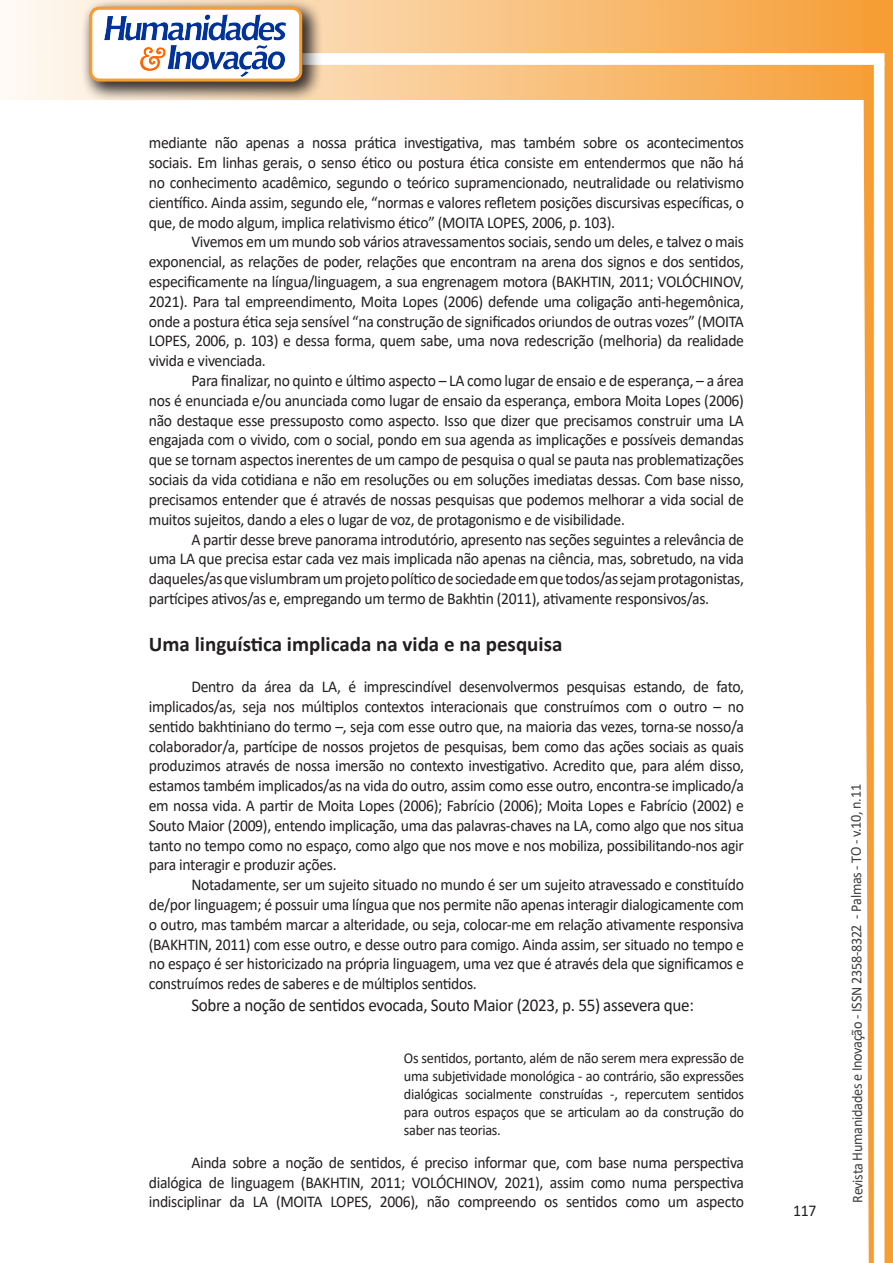
<style>
.page{position:relative;width:893px;height:1263px;background:#fff}
.page>*{position:absolute;margin:0;border:0;box-sizing:border-box;transform-origin:0 0}
.Titulo_2{font:700 21px "Calibri";color:#231f20}
.texto{font:18px "Calibri";letter-spacing:-.02em;color:#231f20;scale:.95 1}
.texto-2{font:16.5px/19.8px "Calibri";letter-spacing:-.02em;color:#231f20;text-align:justify;scale:.95 1}
.citacao{font:15px/18px "Calibri";letter-spacing:-.02em;color:#231f20;text-align:justify;scale:.95 1}
.t1{font:15px "Calibri";letter-spacing:-.025em;color:#3e3e3f;scale:.95 1}
</style>
<div class="page">
<svg style="left:5px;top:0;width:858px;height:100px;background:#f9c484"></svg>
<div style="left:302px;top:53px;width:582px;height:12px;background:#fff;border:2px solid #fff"></div>
<svg style="left:863px;top:0;width:30px;height:1263px"></svg>
<div style="left:81px;top:0;width:241px;height:102px;background:#231f20;opacity:.75"></div>
<div style="left:91px;top:8px;width:210px;height:72px;background:#fff;border-radius:9px"></div>
<img style="left:104px;top:14px;width:181px;height:62px">
<div style="left:89px;top:7px;width:213px;height:75px;border:3px solid #f69e34;border-radius:9px"></div>
<p class="texto-2" style="left:149px;top:133px;width:628px">mediante não apenas a nossa prática investigativa, mas também sobre os acontecimentos sociais. Em linhas gerais, o senso ético ou postura ética consiste em entendermos que não há no conhecimento acadêmico, segundo o teórico supramencionado, neutralidade ou relativismo científico. Ainda assim, segundo ele, “normas e valores refletem posições discursivas específicas, o que, de modo algum, implica relativismo ético” (MOITA LOPES, 2006, p. 103).</p>
<p class="texto-2" style="left:149px;top:232px;width:628px;text-indent:43px">Vivemos em um mundo sob vários atravessamentos sociais, sendo um deles, e talvez o mais exponencial, as relações de poder, relações que encontram na arena dos signos e dos sentidos, especificamente na língua/linguagem, a sua engrenagem motora (BAKHTIN, 2011; VOLÓCHINOV, 2021). Para tal empreendimento, Moita Lopes (2006) defende uma coligação anti-hegemônica, onde a postura ética seja sensível “na construção de significados oriundos de outras vozes” (MOITA LOPES, 2006, p. 103) e dessa forma, quem sabe, uma nova redescrição (melhoria) da realidade vivida e vivenciada.</p>
<p class="texto-2" style="left:149px;top:370px;width:628px;text-indent:43px">Para finalizar, no quinto e último aspecto – LA como lugar de ensaio e de esperança, – a área nos é enunciada e/ou anunciada como lugar de ensaio da esperança, embora Moita Lopes (2006) não destaque esse pressuposto como aspecto. Isso que dizer que precisamos construir uma LA engajada com o vivido, com o social, pondo em sua agenda as implicações e possíveis demandas que se tornam aspectos inerentes de um campo de pesquisa o qual se pauta nas problematizações sociais da vida cotidiana e não em resoluções ou em soluções imediatas dessas. Com base nisso, precisamos entender que é através de nossas pesquisas que podemos melhorar a vida social de muitos sujeitos, dando a eles o lugar de voz, de protagonismo e de visibilidade.</p>
<p class="texto-2" style="left:149px;top:529px;width:628px;text-indent:43px">A partir desse breve panorama introdutório, apresento nas seções seguintes a relevância de uma LA que precisa estar cada vez mais implicada não apenas na ciência, mas, sobretudo, na vida daqueles/as que vislumbram um projeto político de sociedade em que todos/as sejam protagonistas, partícipes ativos/as e, empregando um termo de Bakhtin (2011), ativamente responsivos/as.</p>
<p class="Titulo_2" style="left:149px;top:629px;width:415px">Uma linguística implicada na vida e na pesquisa</p>
<p class="texto-2" style="left:149px;top:676px;width:628px;text-indent:43px">Dentro da área da LA, é imprescindível desenvolvermos pesquisas estando, de fato, implicados/as, seja nos múltiplos contextos interacionais que construímos com o outro – no sentido bakhtiniano do termo –, seja com esse outro que, na maioria das vezes, torna-se nosso/a colaborador/a, partícipe de nossos projetos de pesquisas, bem como das ações sociais as quais produzimos através de nossa imersão no contexto investigativo. Acredito que, para além disso, estamos também implicados/as na vida do outro, assim como esse outro, encontra-se implicado/a em nossa vida. A partir de Moita Lopes (2006); Fabrício (2006); Moita Lopes e Fabrício (2002) e Souto Maior (2009), entendo implicação, uma das palavras-chaves na LA, como algo que nos situa tanto no tempo como no espaço, como algo que nos move e nos mobiliza, possibilitando-nos agir para interagir e produzir ações.</p>
<p class="texto-2" style="left:149px;top:874px;width:628px;text-indent:43px">Notadamente, ser um sujeito situado no mundo é ser um sujeito atravessado e constituído de/por linguagem; é possuir uma língua que nos permite não apenas interagir dialogicamente com o outro, mas também marcar a alteridade, ou seja, colocar-me em relação ativamente responsiva (BAKHTIN, 2011) com esse outro, e desse outro para comigo. Ainda assim, ser situado no tempo e no espaço é ser historicizado na própria linguagem, uma vez que é através dela que significamos e construímos redes de saberes e de múltiplos sentidos.</p>
<p class="texto" style="left:191px;top:992px;width:530px">Sobre a noção de sentidos evocada, Souto Maior (2023, p. 55) assevera que:</p>
<p class="citacao" style="left:404px;top:1049px;width:360px">Os sentidos, portanto, além de não serem mera expressão de uma subjetividade monológica - ao contrário, são expressões dialógicas socialmente construídas -, repercutem sentidos para outros espaços que se articulam ao da construção do saber nas teorias.</p>
<p class="texto-2" style="left:149px;top:1152px;width:628px;text-indent:43px">Ainda sobre a noção de sentidos, é preciso informar que, com base numa perspectiva dialógica de linguagem (BAKHTIN, 2011; VOLÓCHINOV, 2021), assim como numa perspectiva indisciplinar da LA (MOITA LOPES, 2006), não compreendo os sentidos como um aspecto</p>
<p class="texto-2" style="left:793px;top:1200px;width:26px">117</p>
<p class="t1" style="left:846px;top:1203px;width:442px;rotate:-90deg">Revista Humanidades e Inovação - ISSN 2358-8322 - Palmas - TO - v.10, n.11</p>
</div>
